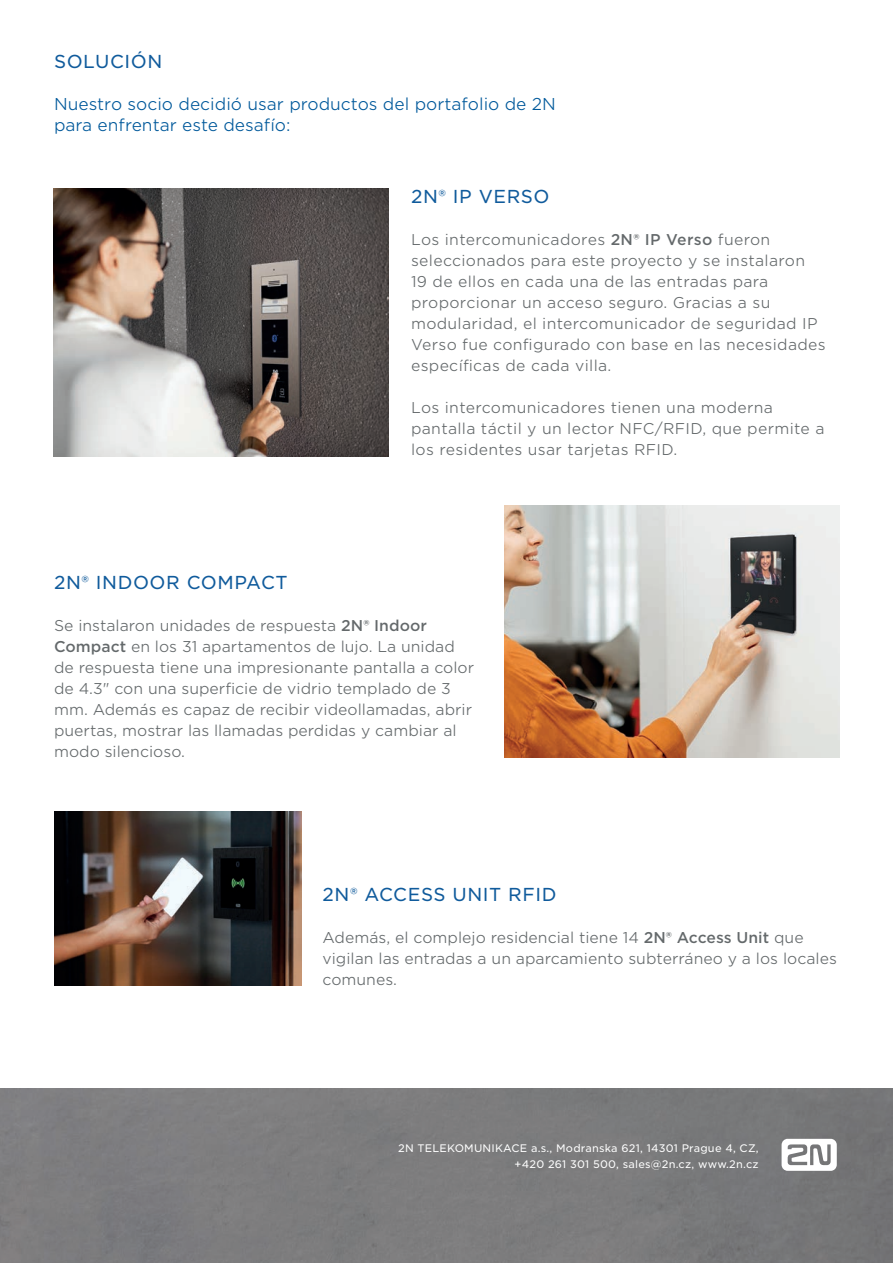
<style>
.page{position:relative;width:893px;height:1263px;background:#fff}
.page>*{position:absolute;margin:0;border:0;box-sizing:border-box;transform-origin:0 0}
.Text_9_14{font:18px "Gotham S Sm";letter-spacing:.03em;color:#105b9c}
.Text_9_14-2{font:300 16.5px "Gotham S Sm";color:#00599b}
.Text_9_14-3{font:300 15px/21px "Gotham S Sm";color:#64696b}
.Text_9_14-4{font:300 15px/21px "Gotham S Sm";letter-spacing:.02em;color:#64696b}
.Text_7_10{font:10.5px "Gotham S Sm";letter-spacing:.02em;color:#fff}
.s1{font-weight:500}
</style>
<div class="page">
<img style="left:54px;top:189px;width:334px;height:267px">
<div style="left:0;top:1088px;width:893px;height:175px;background:#7c7c7d"></div>
<svg style="left:782px;top:1139px;width:55px;height:32px"></svg>
<img style="left:505px;top:505px;width:334px;height:252px">
<img style="left:54px;top:812px;width:248px;height:174px">
<p class="Text_9_14" style="left:54px;top:50px;width:110px">SOLUCIÓN</p>
<p class="Text_9_14-2" style="left:54px;top:93px;width:503px">Nuestro socio decidió usar productos del portafolio de 2N</p>
<p class="Text_9_14-2" style="left:54px;top:114px;width:238px">para enfrentar este desafío:</p>
<p class="Text_9_14" style="left:411px;top:184px;width:140px">2N® IP VERSO</p>
<p class="Text_9_14-4" style="left:411px;top:229px;width:416px">Los intercomunicadores <span class="s1">2N® IP Verso</span> fueron seleccionados para este proyecto y se instalaron<br>19 de ellos en cada una de las entradas para proporcionar un acceso seguro. Gracias a su modularidad, el intercomunicador de seguridad IP Verso fue configurado con base en las necesidades específicas de cada villa.</p>
<p class="Text_9_14-4" style="left:411px;top:397px;width:415px">Los intercomunicadores tienen una moderna pantalla táctil y un lector NFC/RFID, que permite a los residentes usar tarjetas RFID.</p>
<p class="Text_9_14" style="left:54px;top:571px;width:235px">2N® INDOOR COMPACT</p>
<p class="Text_9_14-3" style="left:54px;top:615px;width:422px">Se instalaron unidades de respuesta <span class="s1">2N® Indoor Compact</span> en los 31 apartamentos de lujo. La unidad de respuesta tiene una impresionante pantalla a color de 4.3" con una superficie de vidrio templado de 3 mm. Además es capaz de recibir videollamadas, abrir puertas, mostrar las llamadas perdidas y cambiar al modo silencioso.</p>
<p class="Text_9_14" style="left:323px;top:882px;width:235px">2N® ACCESS UNIT RFID</p>
<p class="Text_9_14-3" style="left:323px;top:927px;width:516px">Además, el complejo residencial tiene 14 <span class="s1">2N® Access Unit</span> que vigilan las entradas a un aparcamiento subterráneo y a los locales comunes.</p>
<p class="Text_7_10" style="left:398px;top:1141px;width:362px">2N TELEKOMUNIKACE a.s., Modranska 621, 14301 Prague 4, CZ,</p>
<p class="Text_7_10" style="left:515px;top:1157px;width:246px">+420 261 301 500, sales@2n.cz, www.2n.cz</p>
</div>
